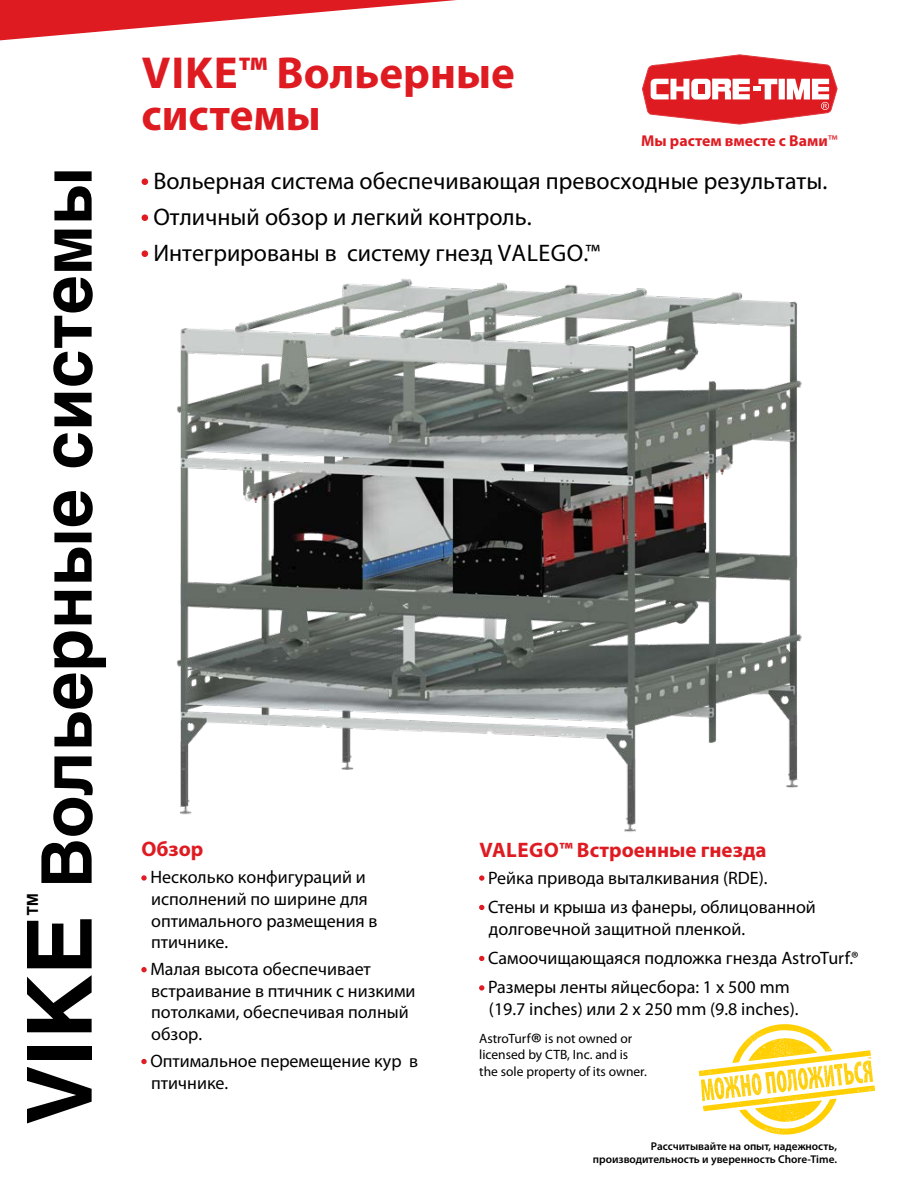
<style>
.page{position:relative;width:918px;height:1188px;background:#fff}
.page>*{position:absolute;margin:0;border:0;box-sizing:border-box;transform-origin:0 0}
.t1{font:700 90px "Helvetica LT Std";color:#000}
.t2{font:700 69.9px "Helvetica LT Std";color:#000}
.t3{font:700 45px/42px "Myriad Pro";color:#df1b22}
.t4{font:700 27px "Arial";color:#000}
.t5{font:24px "Myriad Pro";color:#000}
.t6{font:700 21px "Myriad Pro";color:#df1b22}
.t7{font:18px/21.6px "Myriad Pro";color:#000}
.t8{font:700 15.75px "Myriad Pro";color:#df1b22}
.t9{font:13.5px/16.2px "Myriad Pro";color:#000}
.t10{font:600 11.25px/12.9px "Myriad Pro";color:#000;text-align:right}
.s1{font-weight:400}
.s2{color:#df1b22}
.s3{font-size:27px}
</style>
<div class="page">
<svg style="left:0;top:0;width:457px;height:40px"></svg>
<svg style="left:642px;top:55px;width:195px;height:69px"></svg>
<svg style="left:699px;top:1024px;width:176px;height:111px"></svg>
<img style="left:177px;top:278px;width:625px;height:554px">
<h2 class="t2" style="left:24px;top:889px;width:723px;rotate:-90deg">Вольерные системы</h2>
<h3 class="t4" style="left:18px;top:918px;width:28px;rotate:-90deg">™</h3>
<h1 class="t1" style="left:5px;top:1125px;width:212px;rotate:-90deg">VIKE</h1>
<h3 class="t3" style="left:141px;top:50px;width:375px">VIKE™ Вольерные системы</h3>
<p class="t8" style="left:641px;top:130px;width:198px">Мы растем вместе с Вами<span class="s1">™</span></p>
<h3 class="t5" style="left:141px;top:166px;width:687px"><span class="s2">•</span> Вольерная система обеспечивающая превосходные результаты.</h3>
<h3 class="t5" style="left:141px;top:202px;width:392px"><span class="s2">•</span> Отличный обзор и легкий контроль.</h3>
<h3 class="t5" style="left:141px;top:238px;width:460px"><span class="s2">•</span> Интегрированы в систему гнезд VALEGO.™</h3>
<p class="t6" style="left:141px;top:836px;width:64px">Обзор</p>
<p class="t7" style="left:151px;top:866px;width:228px;text-indent:-10px"><span class="s2">•</span> Несколько конфигураций и исполнений по ширине для оптимального размещения в птичнике.</p>
<p class="t7" style="left:151px;top:958px;width:266px;text-indent:-10px"><span class="s2">•</span> Малая высота обеспечивает встраивание в птичник с низкими потолками, обеспечивая полный обзор.</p>
<p class="t7" style="left:151px;top:1050px;width:269px;text-indent:-10px"><span class="s2">•</span> Oптимальное перемещение кур в птичнике.</p>
<p class="t6" style="left:479px;top:836px;width:289px">VALEGO™ Встроенные гнезда</p>
<p class="t7" style="left:479px;top:866px;width:290px"><span class="s2">•</span> Рейка привода выталкивания (RDE).</p>
<p class="t7" style="left:489px;top:896px;width:328px;text-indent:-10px"><span class="s2">•</span> Стены и крыша из фанеры, облицованной долговечной защитной пленкой.</p>
<p class="t7" style="left:479px;top:947px;width:381px"><span class="s2">•</span> Самоочищающаяся подложка гнезда AstroTurf.®</p>
<p class="t7" style="left:479px;top:976px;width:321px;text-align:center"><span class="s2">•</span> Размеры ленты яйцесбора: 1 x 500 mm (19.7 inches) или 2 x 250 mm (9.8 inches).</p>
<p class="t9" style="left:479px;top:1030px;width:169px">AstroTurf<span class="s3">®</span> is not owned or licensed by CTB, Inc. and is the sole property of its owner.</p>
<p class="t10" style="left:593px;top:1139px;width:246px">Рассчитывайте на опыт, надежность, производительность и уверенность Сhore-Time.</p>
</div>
